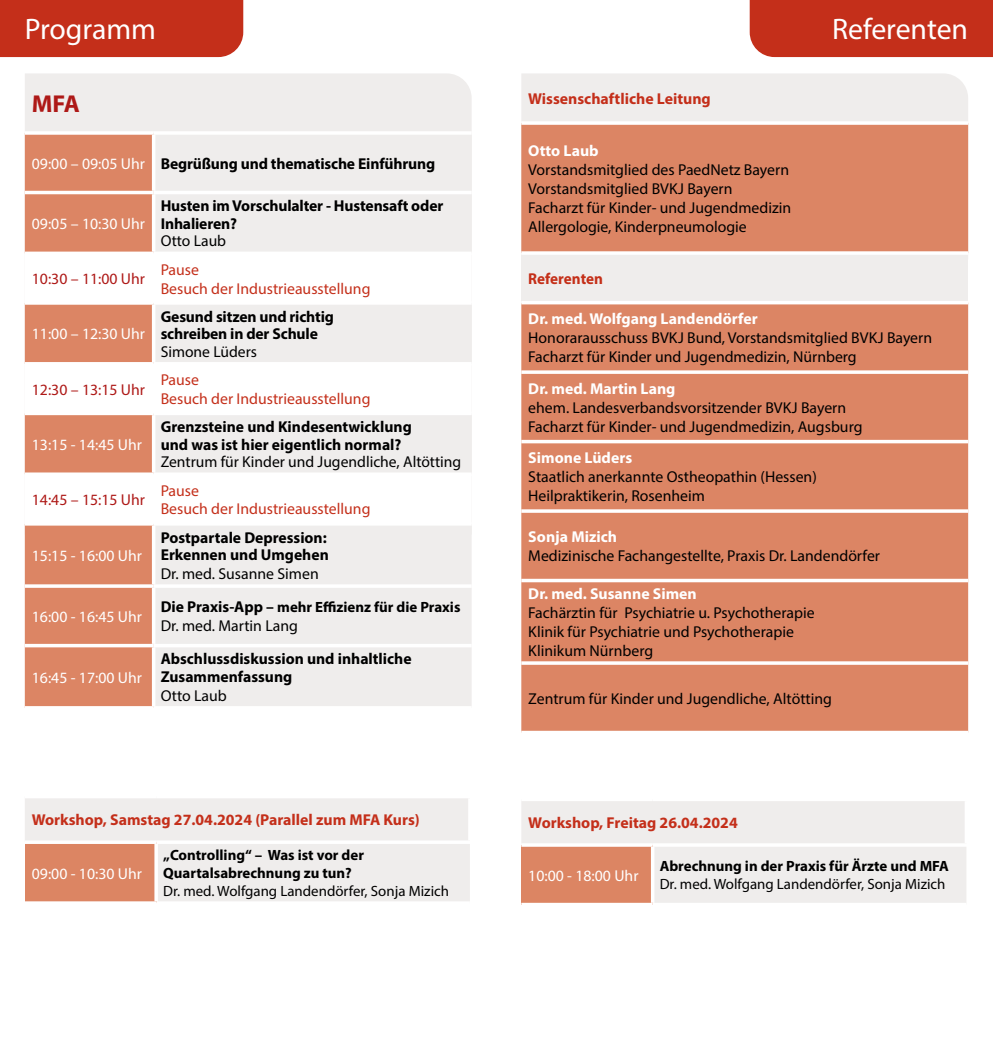
<style>
.page{position:relative;width:993px;height:1042px;background:#fff}
.page>*{position:absolute;margin:0;border:0;box-sizing:border-box;transform-origin:0 0}
.t1{font:29.75px "Myriad Pro";color:#fff}
.t2{font:700 24.5px "Myriad Pro";color:#ae1917}
.t3{font:15.75px/18.9px "Myriad Pro";color:#000}
.t4{font:700 15.75px/17.5px "Myriad Pro";color:#000}
.t5{font:15.75px "Myriad Pro";color:#fff}
.t6{font:15.75px/18.9px "Myriad Pro";color:#c42f1a}
.t7{font:700 15.75px "Myriad Pro";color:#c42f1a}
.t8{font:700 15.75px "Myriad Pro";color:#fff}
.t9{font:15.75px "Myriad Pro";color:#ae1917}
.t10{font:700 15.75px "Myriad Pro";color:#c42f18;scale:.96 1}
.t11{font:700 14.88px/17.8px "Myriad Pro";color:#000}
.t12{font:14.88px "Myriad Pro";color:#000}
.s1{font-weight:400;color:#fff}
.s2{font-size:15.75px}
</style>
<div class="page">
<div style="left:25px;top:73px;width:446px;height:58px;background:#efedec"></div>
<div style="left:0;top:0;width:243px;height:57px;background:#c42f1a"></div>
<div style="left:25px;top:135px;width:127px;height:571px;background:#dc8564"></div>
<div style="left:155px;top:135px;width:316px;height:571px;background:#efedec"></div>
<svg style="left:25px;top:255px;width:446px;height:267px"></svg>
<hr style="left:25px;top:191px;width:129px;height:3px;background:#fff">
<hr style="left:25px;top:252px;width:129px;height:3px;background:#fff">
<svg style="left:25px;top:301px;width:129px;height:4px"></svg>
<hr style="left:25px;top:362px;width:129px;height:3px;background:#fff">
<hr style="left:25px;top:412px;width:129px;height:3px;background:#fff">
<svg style="left:25px;top:472px;width:129px;height:4px"></svg>
<hr style="left:25px;top:522px;width:129px;height:3px;background:#fff">
<svg style="left:25px;top:584px;width:129px;height:4px"></svg>
<hr style="left:25px;top:644px;width:129px;height:3px;background:#fff">
<hr style="left:154px;top:191px;width:317px;height:3px;background:#fff">
<hr style="left:152px;top:255px;width:3px;height:46px;background:#fff">
<hr style="left:152px;top:365px;width:3px;height:47px;background:#fff">
<hr style="left:152px;top:476px;width:3px;height:46px;background:#fff">
<hr style="left:154px;top:252px;width:317px;height:3px;background:#fff">
<hr style="left:154px;top:362px;width:317px;height:3px;background:#fff">
<hr style="left:154px;top:472px;width:317px;height:4px;background:#fff">
<hr style="left:152px;top:305px;width:3px;height:57px;background:#fff">
<hr style="left:154px;top:301px;width:317px;height:4px;background:#fff">
<hr style="left:154px;top:412px;width:317px;height:3px;background:#fff">
<hr style="left:154px;top:522px;width:317px;height:3px;background:#fff">
<hr style="left:154px;top:584px;width:317px;height:4px;background:#fff">
<hr style="left:154px;top:644px;width:317px;height:3px;background:#fff">
<hr style="left:152px;top:415px;width:3px;height:57px;background:#fff">
<svg style="left:25px;top:133px;width:129px;height:2px"></svg>
<div style="left:749px;top:0;width:243px;height:57px;background:#c42f1a"></div>
<div style="left:521px;top:73px;width:446px;height:48px;background:#efedec"></div>
<div style="left:521px;top:125px;width:446px;height:606px;background:#dc8564"></div>
<div style="left:521px;top:253px;width:446px;height:50px;background:#efedec"></div>
<svg style="left:521px;top:123px;width:446px;height:2px"></svg>
<svg style="left:521px;top:251px;width:446px;height:4px"></svg>
<hr style="left:521px;top:301px;width:446px;height:3px;background:#fff">
<svg style="left:521px;top:370px;width:446px;height:4px"></svg>
<hr style="left:521px;top:440px;width:446px;height:3px;background:#fff">
<svg style="left:521px;top:509px;width:446px;height:4px"></svg>
<hr style="left:521px;top:579px;width:446px;height:3px;background:#fff">
<svg style="left:521px;top:661px;width:446px;height:4px"></svg>
<div style="left:25px;top:798px;width:445px;height:103px;background:#efedec"></div>
<div style="left:25px;top:842px;width:131px;height:61px;background:#dc8563"></div>
<hr style="left:25px;top:840px;width:131px;height:4px;background:#fff">
<hr style="left:156px;top:840px;width:315px;height:4px;background:#fff">
<svg style="left:154px;top:844px;width:4px;height:57px"></svg>
<svg style="left:25px;top:901px;width:131px;height:2px"></svg>
<hr style="left:468px;top:798px;width:3px;height:42px;background:#fff">
<div style="left:521px;top:801px;width:445px;height:102px;background:#efedec"></div>
<div style="left:521px;top:845px;width:131px;height:59px;background:#dc8563"></div>
<svg style="left:521px;top:843px;width:131px;height:4px"></svg>
<hr style="left:652px;top:843px;width:315px;height:4px;background:#fff">
<svg style="left:650px;top:847px;width:4px;height:56px"></svg>
<hr style="left:521px;top:903px;width:131px;height:3px;background:#fff">
<hr style="left:964px;top:801px;width:3px;height:42px;background:#fff">
<h1 class="t1" style="left:25px;top:11px;width:133px">Programm</h1>
<h2 class="t2" style="left:32px;top:88px;width:50px">MFA</h2>
<p class="t4" style="left:32px;top:154px;width:405px"><span class="s1">09:00 – 09:05 Uhr</span> Begrüßung und thematische Einführung</p>
<p class="t5" style="left:32px;top:214px;width:115px">09:05 – 10:30 Uhr</p>
<p class="t4" style="left:161px;top:197px;width:284px">Husten im Vorschulalter - Hustensaft oder<br>Inhalieren?</p>
<p class="t3" style="left:161px;top:231px;width:67px">Otto Laub</p>
<p class="t9" style="left:32px;top:269px;width:115px">10:30 – 11:00 Uhr</p>
<p class="t6" style="left:161px;top:260px;width:211px">Pause<br>Besuch der Industrieausstellung</p>
<p class="t5" style="left:32px;top:324px;width:115px">11:00 – 12:30 Uhr</p>
<p class="t4" style="left:161px;top:307px;width:175px">Gesund sitzen und richtig schreiben in der Schule</p>
<p class="t3" style="left:161px;top:342px;width:98px">Simone Lüders</p>
<p class="t9" style="left:32px;top:379px;width:115px">12:30 – 13:15 Uhr</p>
<p class="t6" style="left:161px;top:370px;width:211px">Pause<br>Besuch der Industrieausstellung</p>
<p class="t5" style="left:32px;top:435px;width:112px">13:15 - 14:45 Uhr</p>
<p class="t4" style="left:161px;top:418px;width:253px">Grenzsteine und Kindesentwicklung und was ist hier eigentlich normal?</p>
<p class="t3" style="left:161px;top:452px;width:302px">Zentrum für Kinder und Jugendliche, Altötting</p>
<p class="t9" style="left:32px;top:490px;width:115px">14:45 – 15:15 Uhr</p>
<p class="t6" style="left:161px;top:480px;width:211px">Pause<br>Besuch der Industrieausstellung</p>
<p class="t5" style="left:32px;top:546px;width:112px">15:15 - 16:00 Uhr</p>
<p class="t4" style="left:161px;top:528px;width:170px">Postpartale Depression:<br>Erkennen und Umgehen</p>
<p class="t3" style="left:161px;top:564px;width:159px">Dr. med. Susanne Simen</p>
<p class="t5" style="left:32px;top:607px;width:112px">16:00 - 16:45 Uhr</p>
<p class="t5" style="left:32px;top:667px;width:112px">16:45 - 17:00 Uhr</p>
<p class="t11" style="left:161px;top:598px;width:301px"><span class="s2">Die Praxis-App –</span> mehr Effizienz für die Praxis</p>
<p class="t3" style="left:161px;top:616px;width:139px">Dr. med. Martin Lang</p>
<p class="t4" style="left:161px;top:650px;width:252px">Abschlussdiskussion und inhaltliche<br>Zusammenfassung</p>
<p class="t3" style="left:161px;top:686px;width:68px">Otto Laub</p>
<p class="t7" style="left:32px;top:810px;width:389px">Workshop, Samstag 27.04.2024 (Parallel zum MFA Kurs)</p>
<p class="t5" style="left:32px;top:863px;width:112px">09:00 - 10:30 Uhr</p>
<p class="t11" style="left:163px;top:846px;width:202px">„Controlling“ – Was ist vor der<br>Quartalsabrechnung zu tun?</p>
<p class="t12" style="left:163px;top:882px;width:287px">Dr. med. Wolfgang Landendörfer, Sonja Mizich</p>
<h1 class="t1" style="left:831px;top:11px;width:138px">Referenten</h1>
<p class="t7" style="left:528px;top:89px;width:184px">Wissenschaftliche Leitung</p>
<p class="t8" style="left:528px;top:141px;width:72px">Otto Laub</p>
<p class="t3" style="left:528px;top:160px;width:264px">Vorstandsmitglied des PaedNetz Bayern Vorstandsmitglied BVKJ Bayern Facharzt für Kinder- und Jugendmedizin Allergologie, Kinderpneumologie</p>
<p class="t10" style="left:528px;top:268px;width:79px">Referenten</p>
<p class="t8" style="left:528px;top:309px;width:231px">Dr. med. Wolfgang Landendörfer</p>
<p class="t3" style="left:528px;top:328px;width:405px">Honorarausschuss BVKJ Bund, Vorstandsmitglied BVKJ Bayern<br>Facharzt für Kinder und Jugendmedizin, Nürnberg</p>
<p class="t8" style="left:528px;top:378px;width:149px">Dr. med. Martin Lang</p>
<p class="t3" style="left:528px;top:398px;width:335px">ehem. Landesverbandsvorsitzender BVKJ Bayern<br>Facharzt für Kinder- und Jugendmedizin, Augsburg</p>
<p class="t8" style="left:528px;top:448px;width:105px">Simone Lüders</p>
<p class="t3" style="left:528px;top:467px;width:290px">Staatlich anerkannte Ostheopathin (Hessen)<br>Heilpraktikerin, Rosenheim</p>
<p class="t8" style="left:528px;top:527px;width:90px">Sonja Mizich</p>
<p class="t3" style="left:528px;top:546px;width:353px">Medizinische Fachangestellte, Praxis Dr. Landendörfer</p>
<p class="t8" style="left:528px;top:584px;width:170px">Dr. med. Susanne Simen</p>
<p class="t3" style="left:528px;top:603px;width:288px">Fachärztin für Psychiatrie u. Psychotherapie<br>Klinik für Psychiatrie und Psychotherapie<br>Klinikum Nürnberg</p>
<p class="t3" style="left:528px;top:689px;width:305px">Zentrum für Kinder und Jugendliche, Altötting</p>
<p class="t7" style="left:528px;top:812px;width:211px">Workshop, Freitag 26.04.2024</p>
<p class="t5" style="left:528px;top:865px;width:112px">10:00 - 18:00 Uhr</p>
<p class="t11" style="left:659px;top:857px;width:290px">Abrechnung in der Praxis für Ärzte und MFA</p>
<p class="t12" style="left:659px;top:875px;width:287px">Dr. med. Wolfgang Landendörfer, Sonja Mizich</p>
</div>
